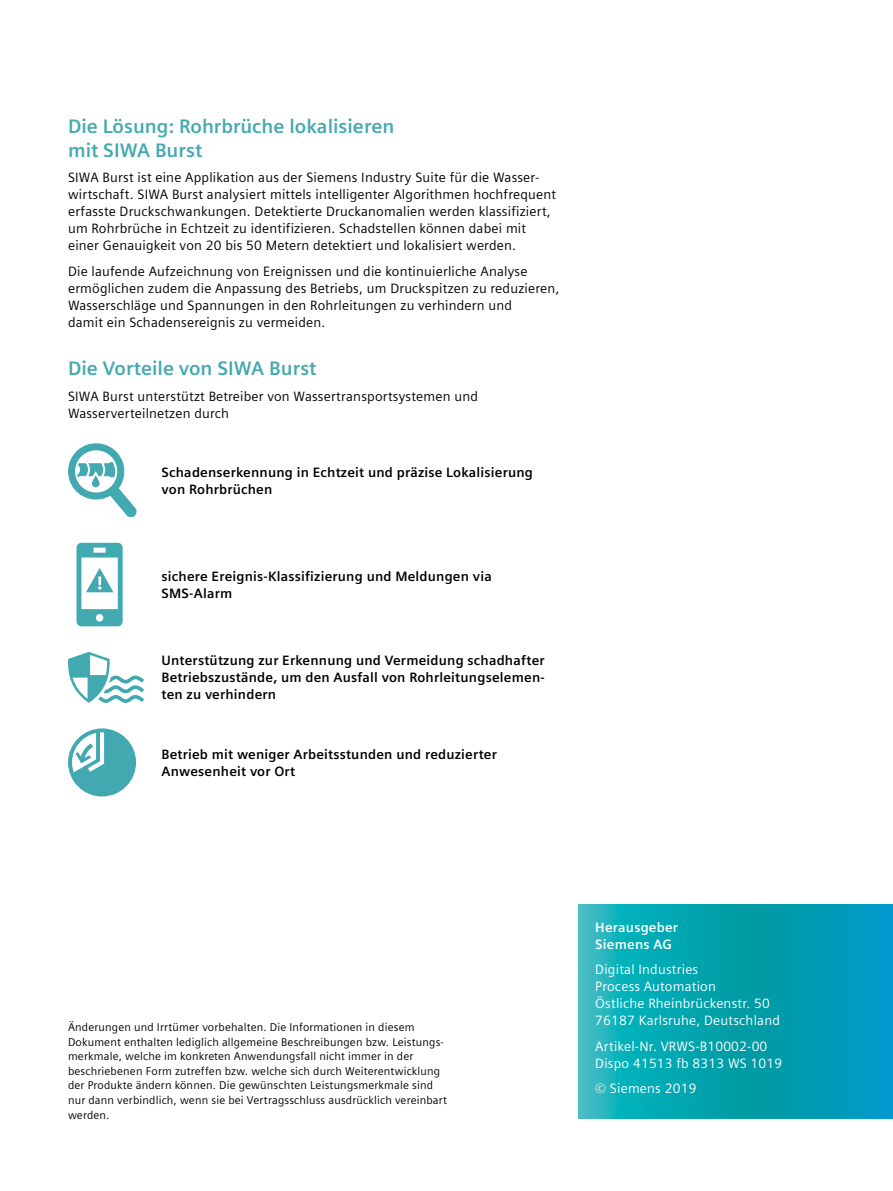
<style>
.page{position:relative;width:893px;height:1191px;background:#fff}
.page>*{position:absolute;margin:0;border:0;box-sizing:border-box;transform-origin:0 0}
.t1{font:700 19.5px/23.4px "Siemens Sans Global";color:#43a9b0}
.t2{font:13.5px/17px "Siemens Sans Global";letter-spacing:.015em;color:#000}
.t3{font:700 13.5px/17px "Siemens Sans Global";letter-spacing:.015em;color:#000}
.t4{font:13.5px/17px "Siemens Sans Global";letter-spacing:.015em;color:#fff}
.t5{font:700 13.5px/17px "Siemens Sans Global";letter-spacing:.015em;color:#fff}
.t6{font:11.25px/14.7px "Siemens Sans Global";letter-spacing:.015em;color:#000}
</style>
<div class="page">
<svg style="left:578px;top:904px;width:315px;height:214px;background:#06a3b4"></svg>
<svg style="left:68px;top:443px;width:69px;height:75px"></svg>
<svg style="left:92px;top:475px;width:8px;height:12px"></svg>
<svg style="left:77px;top:543px;width:46px;height:83px"></svg>
<svg style="left:68px;top:652px;width:76px;height:51px"></svg>
<svg style="left:68px;top:728px;width:68px;height:68px"></svg>
<h1 class="t1" style="left:68px;top:115px;width:328px">Die Lösung: Rohrbrüche lokalisieren mit SIWA Burst</h1>
<p class="t2" style="left:68px;top:170px;width:489px">SIWA Burst ist eine Applikation aus der Siemens Industry Suite für die Wasser&shy;wirtschaft. SIWA Burst analysiert mittels intelligenter Algorithmen hochfrequent erfasste Druckschwankungen. Detektierte Druckanomalien werden klassifiziert, um Rohrbrüche in Echtzeit zu identifizieren. Schadstellen können dabei mit einer Genauigkeit von 20 bis 50 Metern detektiert und lokalisiert werden.</p>
<p class="t2" style="left:68px;top:263px;width:493px">Die laufende Aufzeichnung von Ereignissen und die kontinuierliche Analyse ermöglichen zudem die Anpassung des Betriebs, um Druckspitzen zu reduzieren, Wasserschläge und Spannungen in den Rohrleitungen zu verhindern und<br>damit ein Schadensereignis zu vermeiden.</p>
<h1 class="t1" style="left:68px;top:357px;width:250px">Die Vorteile von SIWA Burst</h1>
<p class="t2" style="left:68px;top:388px;width:411px">SIWA Burst unterstützt Betreiber von Wassertransportsystemen und<br>Wasserverteilnetzen durch</p>
<p class="t3" style="left:162px;top:463px;width:373px">Schadenserkennung in Echtzeit und präzise Lokalisierung von Rohrbrüchen</p>
<p class="t3" style="left:162px;top:568px;width:332px">sichere Ereignis-Klassifizierung und Meldungen via<br>SMS-Alarm</p>
<p class="t3" style="left:162px;top:652px;width:385px;text-align:justify">Unterstützung zur Erkennung und Vermeidung schadhafter Betriebszustände, um den Ausfall von Rohrleitungselemen&shy;ten zu verhindern</p>
<p class="t3" style="left:162px;top:745px;width:337px">Betrieb mit weniger Arbeitsstunden und reduzierter<br>Anwesenheit vor Ort</p>
<p class="t6" style="left:68px;top:1020px;width:381px">Änderungen und Irrtümer vorbehalten. Die Informationen in diesem Dokument enthalten lediglich allgemeine Beschreibungen bzw. Leistungs&shy;merkmale, welche im konkreten Anwendungsfall nicht immer in der beschriebenen Form zutreffen bzw. welche sich durch Weiterentwicklung der Produkte ändern können. Die gewünschten Leistungsmerkmale sind nur dann verbindlich, wenn sie bei Vertragsschluss ausdrücklich vereinbart werden.</p>
<p class="t5" style="left:595px;top:918px;width:84px">Herausgeber<br>Siemens AG</p>
<p class="t4" style="left:595px;top:961px;width:186px">Digital Industries<br>Process Automation<br>Östliche Rheinbrückenstr. 50<br>76187 Karlsruhe, Deutschland</p>
<p class="t4" style="left:595px;top:1038px;width:189px">Artikel-Nr. VRWS-B10002-00<br>Dispo 41513 fb 8313 WS 1019</p>
<p class="t4" style="left:595px;top:1080px;width:103px">© Siemens 2019</p>
</div>
